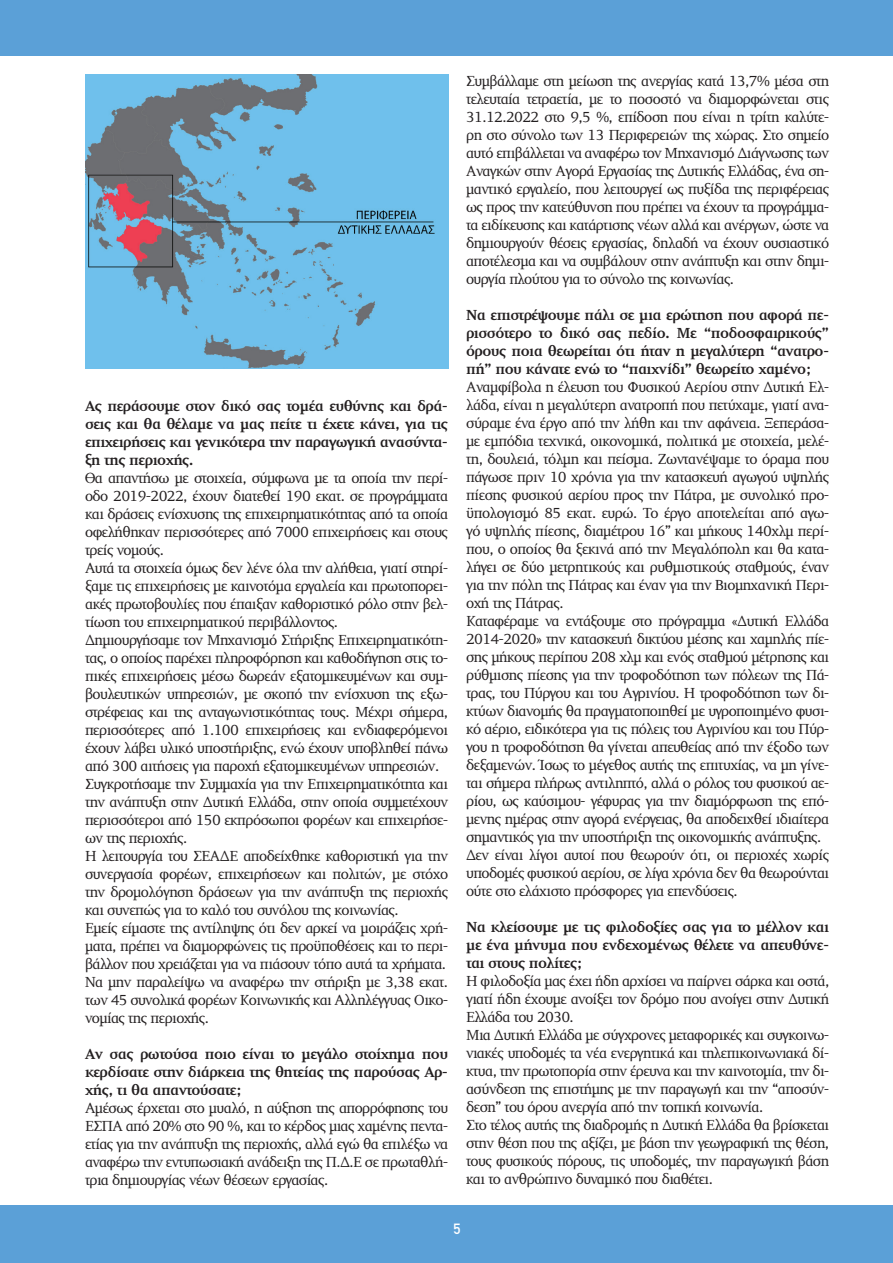
<style>
.page{position:relative;width:893px;height:1263px;background:#fff}
.page>*{position:absolute;margin:0;border:0;box-sizing:border-box;transform-origin:0 0}
.t1{font:15px/18px "PF Diplomat";letter-spacing:-.035em;color:#231f20}
.t2{font:700 15px/18px "PF Diplomat";letter-spacing:-.035em;color:#231f20;text-align:justify}
.t3{font:500 15px "PF Din Text";color:#fff}
</style>
<div class="page">
<div style="left:0;top:1205px;width:893px;height:58px;background:#5ba0d7"></div>
<div style="left:0;top:0;width:893px;height:55px;background:#5ba0d7"></div>
<img style="left:85px;top:74px;width:363px;height:295px">
<p class="t2" style="left:85px;top:397px;width:365px">Ας περάσουμε στον δικό σας τομέα ευθύνης και δρά&shy;σεις και θα θέλαμε να μας πείτε τι έχετε κάνει, για τις επιχειρήσεις και γενικότερα την παραγωγική ανασύντα&shy;ξη της περιοχής.</p>
<p class="t1" style="left:85px;top:469px;width:365px">Θα απαντήσω με στοιχεία, σύμφωνα με τα οποία την περί&shy;οδο 2019-2022, έχουν διατεθεί 190 εκατ. σε προγράμματα και δράσεις ενίσχυσης της επιχειρηματικότητας από τα οποία οφελήθηκαν περισσότερες από 7000 επιχειρήσεις και στους τρείς νομούς.<br>Αυτά τα στοιχεία όμως δεν λένε όλα την αλήθεια, γιατί στηρί&shy;ξαμε τις επιχειρήσεις με καινοτόμα εργαλεία και πρωτοπορει&shy;ακές πρωτοβουλίες που έπαιξαν καθοριστικό ρόλο στην βελ&shy;τίωση του επιχειρηματικού περιβάλλοντος.<br>Δημιουργήσαμε τον Μηχανισμό Στήριξης Επιχειρηματικότη&shy;τας, ο οποίος παρέχει πληροφόρηση και καθοδήγηση στις το&shy;πικές επιχειρήσεις μέσω δωρεάν εξατομικευμένων και συμ&shy;βουλευτικών υπηρεσιών, με σκοπό την ενίσχυση της εξω&shy;στρέφειας και της ανταγωνιστικότητας τους. Μέχρι σήμερα, περισσότερες από 1.100 επιχειρήσεις και ενδιαφερόμενοι έχουν λάβει υλικό υποστήριξης, ενώ έχουν υποβληθεί πάνω από 300 αιτήσεις για παροχή εξατομικευμένων υπηρεσιών.<br>Συγκροτήσαμε την Συμμαχία για την Επιχειρηματικότητα και την ανάπτυξη στην Δυτική Ελλάδα, στην οποία συμμετέχουν περισσότεροι από 150 εκπρόσωποι φορέων και επιχειρήσε&shy;ων της περιοχής.<br>Η λειτουργία του ΣΕΑΔΕ αποδείχθηκε καθοριστική για την συνεργασία φορέων, επιχειρήσεων και πολιτών, με στόχο την δρομολόγηση δράσεων για την ανάπτυξη της περιοχής και συνεπώς για το καλό του συνόλου της κοινωνίας.<br>Εμείς είμαστε της αντίληψης ότι δεν αρκεί να μοιράζεις χρή&shy;ματα, πρέπει να διαμορφώνεις τις προϋποθέσεις και το περι&shy;βάλλον που χρειάζεται για να πιάσουν τόπο αυτά τα χρήματα.<br>Να μην παραλείψω να αναφέρω την στήριξη με 3,38 εκατ. των 45 συνολικά φορέων Κοινωνικής και Αλληλέγγυας Οικο&shy;νομίας της περιοχής.</p>
<p class="t2" style="left:85px;top:1045px;width:365px">Αν σας ρωτούσα ποιο είναι το μεγάλο στοίχημα που κερδίσατε στην διάρκεια της θητείας της παρούσας Αρ&shy;χής, τι θα απαντούσατε;</p>
<p class="t1" style="left:85px;top:1099px;width:365px;text-align:justify">Αμέσως έρχεται στο μυαλό, η αύξηση της απορρόφησης του ΕΣΠΑ από 20% στο 90 %, και το κέρδος μιας χαμένης πεντα&shy;ετίας για την ανάπτυξη της περιοχής, αλλά εγώ θα επιλέξω να αναφέρω την εντυπωσιακή ανάδειξη της Π.Δ.Ε σε πρωταθλή&shy;τρια δημιουργίας νέων θέσεων εργασίας.</p>
<p class="t1" style="left:466px;top:72px;width:365px;text-align:justify">Συμβάλλαμε στη μείωση της ανεργίας κατά 13,7% μέσα στη τελευταία τετραετία, με το ποσοστό να διαμορφώνεται στις 31.12.2022 στο 9,5 %, επίδοση που είναι η τρίτη καλύτε&shy;ρη στο σύνολο των 13 Περιφερειών της χώρας. Στο σημείο αυτό επιβάλλεται να αναφέρω τον Μηχανισμό Διάγνωσης των Αναγκών στην Αγορά Εργασίας της Δυτικής Ελλάδας, ένα ση&shy;μαντικό εργαλείο, που λειτουργεί ως πυξίδα της περιφέρειας ως προς την κατεύθυνση που πρέπει να έχουν τα προγράμμα&shy;τα ειδίκευσης και κατάρτισης νέων αλλά και ανέργων, ώστε να δημιουργούν θέσεις εργασίας, δηλαδή να έχουν ουσιαστικό αποτέλεσμα και να συμβάλουν στην ανάπτυξη και στην δημι&shy;ουργία πλούτου για το σύνολο της κοινωνίας.</p>
<p class="t2" style="left:466px;top:306px;width:365px">Να επιστρέψουμε πάλι σε μια ερώτηση που αφορά πε&shy;ρισσότερο το δικό σας πεδίο. Με “ποδοσφαιρικούς” όρους ποια θεωρείται ότι ήταν η μεγαλύτερη “ανατρο&shy;πή” που κάνατε ενώ το “παιχνίδι” θεωρείτο χαμένο;</p>
<p class="t1" style="left:466px;top:378px;width:365px">Αναμφίβολα η έλευση του Φυσικού Αερίου στην Δυτική Ελ&shy;λάδα, είναι η μεγαλύτερη ανατροπή που πετύχαμε, γιατί ανα&shy;σύραμε ένα έργο από την λήθη και την αφάνεια. Ξεπεράσα&shy;με εμπόδια τεχνικά, οικονομικά, πολιτικά με στοιχεία, μελέ&shy;τη, δουλειά, τόλμη και πείσμα. Ζωντανέψαμε το όραμα που πάγωσε πριν 10 χρόνια για την κατασκευή αγωγού υψηλής πίεσης φυσικού αερίου προς την Πάτρα, με συνολικό προ&shy;ϋπολογισμό 85 εκατ. ευρώ. Το έργο αποτελείται από αγω&shy;γό υψηλής πίεσης, διαμέτρου 16” και μήκους 140χλμ περί&shy;που, ο οποίος θα ξεκινά από την Μεγαλόπολη και θα κατα&shy;λήγει σε δύο μετρητικούς και ρυθμιστικούς σταθμούς, έναν για την πόλη της Πάτρας και έναν για την Βιομηχανική Περι&shy;οχή της Πάτρας.<br>Καταφέραμε να εντάξουμε στο πρόγραμμα «Δυτική Ελλάδα 2014-2020» την κατασκευή δικτύου μέσης και χαμηλής πίε&shy;σης μήκους περίπου 208 χλμ και ενός σταθμού μέτρησης και ρύθμισης πίεσης για την τροφοδότηση των πόλεων της Πά&shy;τρας, του Πύργου και του Αγρινίου. Η τροφοδότηση των δι&shy;κτύων διανομής θα πραγματοποιηθεί με υγροποιημένο φυσι&shy;κό αέριο, ειδικότερα για τις πόλεις του Αγρινίου και του Πύρ&shy;γου η τροφοδότηση θα γίνεται απευθείας από την έξοδο των δεξαμενών. Ίσως το μέγεθος αυτής της επιτυχίας, να μη γίνε&shy;ται σήμερα πλήρως αντιληπτό, αλλά ο ρόλος του φυσικού αε&shy;ρίου, ως καύσιμου- γέφυρας για την διαμόρφωση της επό&shy;μενης ημέρας στην αγορά ενέργειας, θα αποδειχθεί ιδιαίτερα σημαντικός για την υποστήριξη της οικονομικής ανάπτυξης.<br>Δεν είναι λίγοι αυτοί που θεωρούν ότι, οι περιοχές χωρίς υποδομές φυσικού αερίου, σε λίγα χρόνια δεν θα θεωρούνται ούτε στο ελάχιστο πρόσφορες για επενδύσεις.</p>
<p class="t2" style="left:466px;top:918px;width:365px">Να κλείσουμε με τις φιλοδοξίες σας για το μέλλον και με ένα μήνυμα που ενδεχομένως θέλετε να απευθύνε&shy;ται στους πολίτες;</p>
<p class="t1" style="left:466px;top:972px;width:365px">Η φιλοδοξία μας έχει ήδη αρχίσει να παίρνει σάρκα και οστά, γιατί ήδη έχουμε ανοίξει τον δρόμο που ανοίγει στην Δυτική Ελλάδα του 2030.<br>Μια Δυτική Ελλάδα με σύγχρονες μεταφορικές και συγκοινω&shy;νιακές υποδομές τα νέα ενεργητικά και τηλεπικοινωνιακά δί&shy;κτυα, την πρωτοπορία στην έρευνα και την καινοτομία, την δι&shy;ασύνδεση της επιστήμης με την παραγωγή και την “αποσύν&shy;δεση” του όρου ανεργία από την τοπική κοινωνία.<br>Στο τέλος αυτής της διαδρομής η Δυτική Ελλάδα θα βρίσκεται στην θέση που της αξίζει, με βάση την γεωγραφική της θέση, τους φυσικούς πόρους, τις υποδομές, την παραγωγική βάση και το ανθρώπινο δυναμικό που διαθέτει.</p>
<p class="t3" style="left:454px;top:1220px;width:9px">5</p>
</div>
